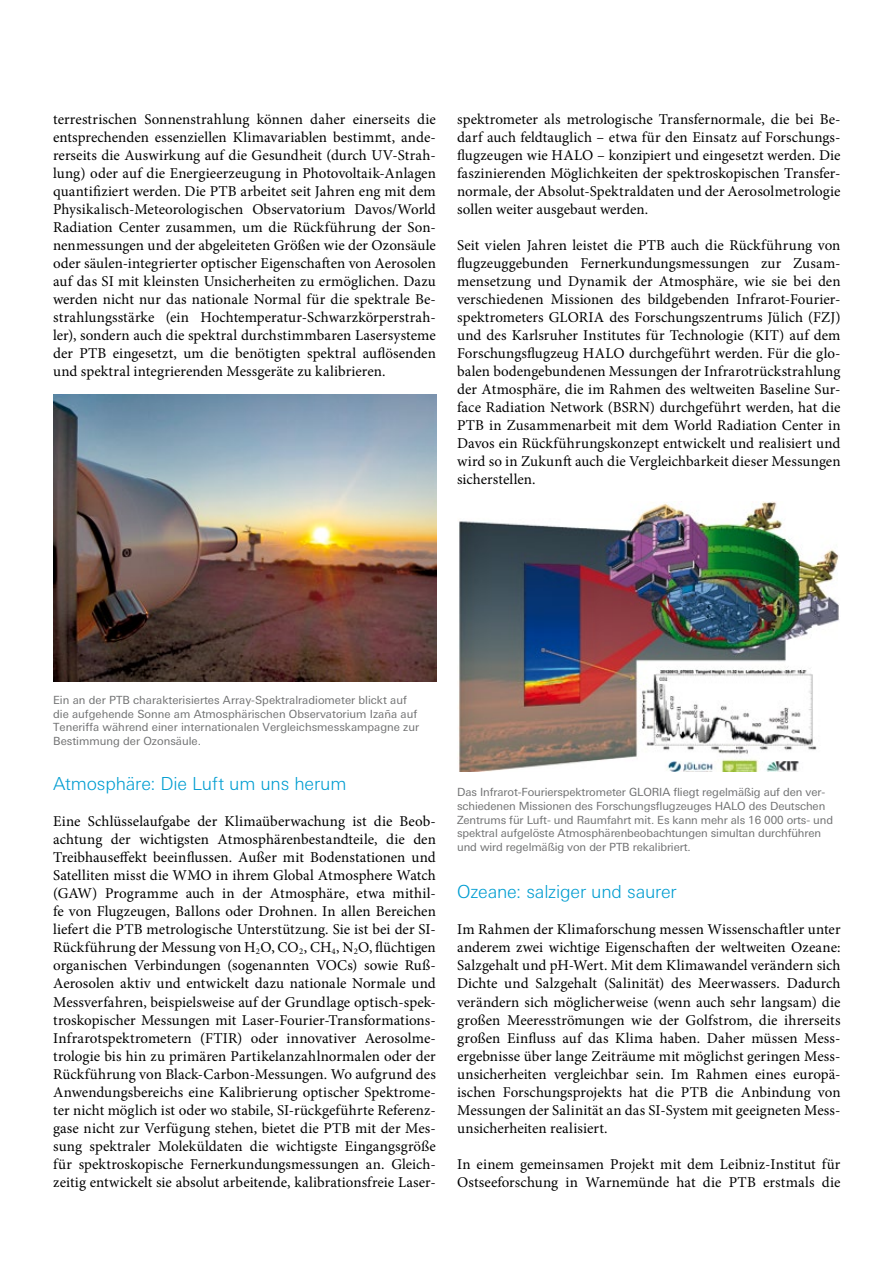
<style>
.page{position:relative;width:893px;height:1263px;background:#fff}
.page>*{position:absolute;margin:0;border:0;box-sizing:border-box;transform-origin:0 0}
.t1{font:300 18px "Univers Next W1 G";letter-spacing:-.01em;color:#009dd1}
.t2{font:15px/18px "Minion Pro";color:#000;text-align:justify}
.t3{font:11.25px/13.5px "Univers Next W1 G";letter-spacing:-.01em;color:#707172}
</style>
<div class="page">
<img style="left:53px;top:394px;width:384px;height:288px">
<img style="left:458px;top:502px;width:381px;height:269px">
<p class="t2" style="left:53px;top:111px;width:384px">terrestrischen Sonnenstrahlung können daher einerseits die entsprechenden essenziellen Klimavariablen bestimmt, ande&shy;rerseits die Auswirkung auf die Gesundheit (durch UV-Strah&shy;lung) oder auf die Energieerzeugung in Photovoltaik-Anlagen quantifiziert werden. Die PTB arbeitet seit Jahren eng mit dem Physikalisch-Meteorologischen Observatorium Davos/World Radiation Center zusammen, um die Rückführung der Son&shy;nenmessungen und der abgeleiteten Größen wie der Ozonsäule oder säulen-integrierter optischer Eigenschaften von Aerosolen auf das SI mit kleinsten Unsicherheiten zu ermöglichen. Dazu werden nicht nur das nationale Normal für die spektrale Be&shy;strahlungsstärke (ein Hochtemperatur-Schwarzkörperstrah&shy;ler), sondern auch die spektral durchstimmbaren Lasersysteme der PTB eingesetzt, um die benötigten spektral auflösenden und spektral integrierenden Messgeräte zu kalibrieren.</p>
<p class="t2" style="left:457px;top:111px;width:385px">spektrometer als metrologische Transfernormale, die bei Be&shy;darf auch feldtauglich – etwa für den Einsatz auf Forschungs&shy;flugzeugen wie HALO – konzipiert und eingesetzt werden. Die faszinierenden Möglichkeiten der spektroskopischen Transfer&shy;normale, der Absolut-Spektraldaten und der Aerosolmetrologie sollen weiter ausgebaut werden.</p>
<p class="t2" style="left:457px;top:237px;width:385px">Seit vielen Jahren leistet die PTB auch die Rückführung von flugzeuggebunden Fernerkundungsmessungen zur Zusam&shy;mensetzung und Dynamik der Atmosphäre, wie sie bei den verschiedenen Missionen des bildgebenden Infrarot-Fourier&shy;spektrometers GLORIA des Forschungszentrums Jülich (FZJ) und des Karlsruher Institutes für Technologie (KIT) auf dem Forschungsflugzeug HALO durchgeführt werden. Für die glo&shy;balen bodengebundenen Messungen der Infrarotrückstrahlung der Atmosphäre, die im Rahmen des weltweiten Baseline Sur&shy;face Radiation Network (BSRN) durchgeführt werden, hat die PTB in Zusammenarbeit mit dem World Radiation Center in Davos ein Rückführungskonzept entwickelt und realisiert und wird so in Zukunft auch die Vergleichbarkeit dieser Messungen sicherstellen.</p>
<p class="t3" style="left:53px;top:693px;width:368px">Ein an der PTB charakterisiertes Array-Spektralradiometer blickt auf die aufgehende Sonne am Atmosphärischen Observatorium Izaña auf Teneriffa während einer internationalen Vergleichsmesskampagne zur Bestimmung der Ozonsäule.</p>
<p class="t1" style="left:53px;top:774px;width:295px">Atmosphäre: Die Luft um uns herum</p>
<p class="t2" style="left:53px;top:813px;width:384px">Eine Schlüsselaufgabe der Klimaüberwachung ist die Beob&shy;achtung der wichtigsten Atmosphärenbestandteile, die den Treibhauseffekt beeinflussen. Außer mit Bodenstationen und Satelliten misst die WMO in ihrem Global Atmosphere Watch (GAW) Programme auch in der Atmosphäre, etwa mithil&shy;fe von Flugzeugen, Ballons oder Drohnen. In allen Bereichen liefert die PTB metrologische Unterstützung. Sie ist bei der SI-Rückführung der Messung von H<sub>2</sub>O, CO<sub>2</sub>, CH<sub>4</sub>, N<sub>2</sub>O, flüchtigen organischen Verbindungen (sogenannten VOCs) sowie Ruß-Aerosolen aktiv und entwickelt dazu nationale Normale und Messverfahren, beispielsweise auf der Grundlage optisch-spek&shy;troskopischer Messungen mit Laser-Fourier-Transformations-Infrarotspektrometern (FTIR) oder innovativer Aerosolme&shy;trologie bis hin zu primären Partikelanzahlnormalen oder der Rückführung von Black-Carbon-Messungen. Wo aufgrund des Anwendungsbereichs eine Kalibrierung optischer Spektrome&shy;ter nicht möglich ist oder wo stabile, SI-rückgeführte Referenz&shy;gase nicht zur Verfügung stehen, bietet die PTB mit der Mes&shy;sung spektraler Moleküldaten die wichtigste Eingangsgröße für spektroskopische Fernerkundungsmessungen an. Gleich&shy;zeitig entwickelt sie absolut arbeitende, kalibrationsfreie Laser-</p>
<p class="t3" style="left:457px;top:786px;width:377px">Das Infrarot-Fourierspektrometer GLORIA fliegt regelmäßig auf den ver&shy;schiedenen Missionen des Forschungsflugzeuges HALO des Deutschen Zentrums für Luft- und Raumfahrt mit. Es kann mehr als 16 000 orts- und spektral aufgelöste Atmosphärenbeobachtungen simultan durchführen und wird regelmäßig von der PTB rekalibriert.</p>
<p class="t1" style="left:457px;top:882px;width:221px">Ozeane: salziger und saurer</p>
<p class="t2" style="left:457px;top:921px;width:385px">Im Rahmen der Klimaforschung messen Wissenschaftler unter anderem zwei wichtige Eigenschaften der weltweiten Ozeane:<br>Salzgehalt und pH-Wert. Mit dem Klimawandel verändern sich Dichte und Salzgehalt (Salinität) des Meerwassers. Dadurch verändern sich möglicherweise (wenn auch sehr langsam) die großen Meeresströmungen wie der Golfstrom, die ihrerseits großen Einfluss auf das Klima haben. Daher müssen Mess&shy;ergebnisse über lange Zeiträume mit möglichst geringen Mess&shy;unsicherheiten vergleichbar sein. Im Rahmen eines europä&shy;ischen Forschungsprojekts hat die PTB die Anbindung von Messungen der Salinität an das SI-System mit geeigneten Mess&shy;unsicherheiten realisiert.</p>
<p class="t2" style="left:457px;top:1155px;width:385px">In einem gemeinsamen Projekt mit dem Leibniz-Institut für<br>Ostseeforschung in Warnemünde hat die PTB erstmals die</p>
</div>
